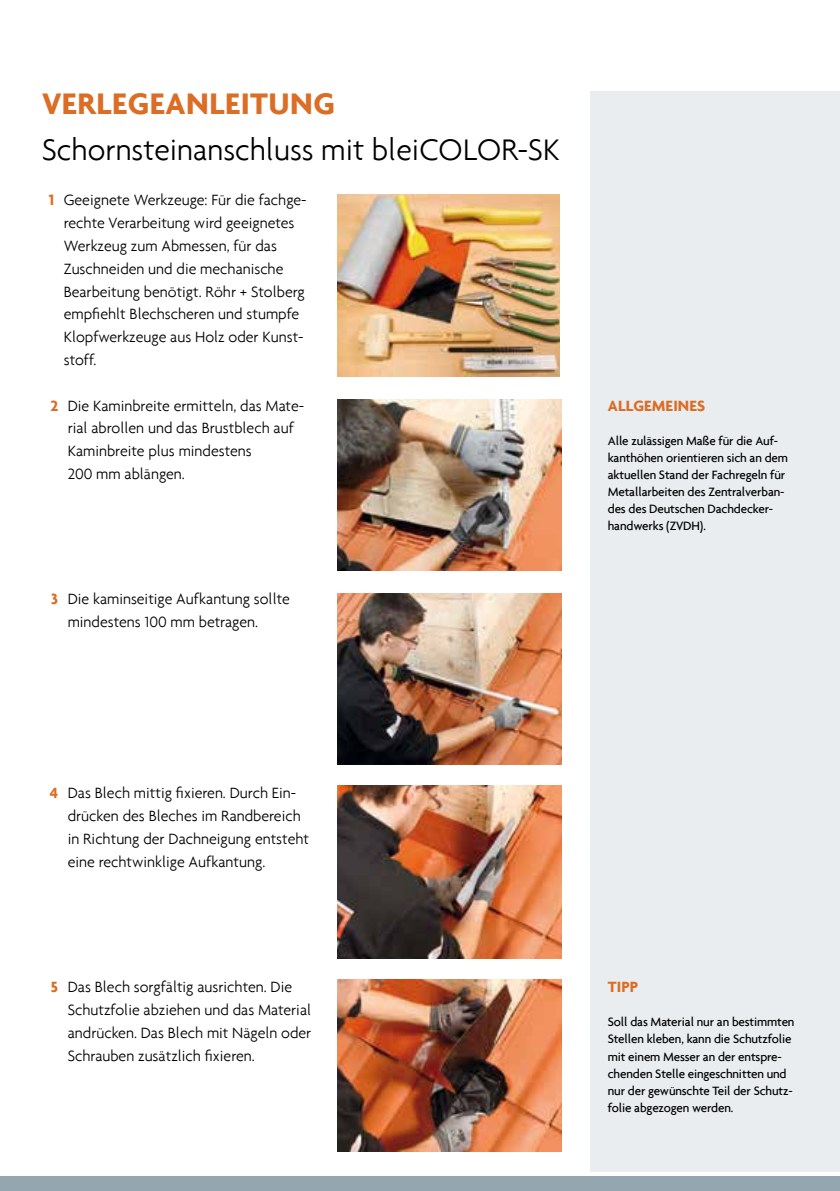
<style>
.page{position:relative;width:840px;height:1191px;background:#fff}
.page>*{position:absolute;margin:0;border:0;box-sizing:border-box;transform-origin:0 0}
.t1{font:300 32px "Agenda";color:#000}
.t2{font:700 32px "Agenda";color:#db6d25}
.t3{font:300 16px/22.8px "Agenda";color:#000}
.t4{font:700 16px "Agenda";letter-spacing:.005em;color:#db6d25}
.t5{font:500 13px/17px "Agenda";letter-spacing:-.01em;color:#000}
.s1{font-weight:700;color:#db6d25}
</style>
<div class="page">
<div style="left:590px;top:91px;width:249px;height:1081px;background:#e9edf0"></div>
<div style="left:0;top:1176px;width:839px;height:15px;background:#94a7b0"></div>
<img style="left:337px;top:399px;width:224px;height:171px">
<img style="left:337px;top:593px;width:224px;height:171px">
<img style="left:337px;top:786px;width:224px;height:172px">
<img style="left:337px;top:979px;width:224px;height:172px">
<img style="left:337px;top:194px;width:222px;height:182px">
<h1 class="t2" style="left:42px;top:84px;width:39px">VERLEGEANLEITUNG</h1>
<h1 class="t1" style="left:42px;top:131px;width:398px">Schornsteinanschluss mit bleicolor</h1>
<h1 class="t1" style="left:517px;top:131px;width:44px">-SK</h1>
<p class="t3" style="left:64px;top:188px;width:244px;text-indent:-15px"><span class="s1">1</span> Geeignete Werkzeuge: Für die fachge&shy;rechte Verarbeitung wird geeignetes<br>Werkzeug zum Abmessen, für das<br>Zuschneiden und die mechanische<br>Bearbeitung benötigt. Röhr + Stolberg empfiehlt Blechscheren und stumpfe<br>Klopfwerkzeuge aus Holz oder Kunst&shy;stoff.</p>
<p class="t3" style="left:68px;top:394px;width:238px;text-indent:-17px"><span class="s1">2</span> Die Kaminbreite ermitteln, das Mate&shy;rial abrollen und das Brustblech auf<br>Kaminbreite plus mindestens<br>200 mm ablängen.</p>
<p class="t3" style="left:68px;top:587px;width:223px;text-indent:-16px"><span class="s1">3</span> Die kaminseitige Aufkantung sollte mindestens 100 mm betragen.</p>
<p class="t4" style="left:607px;top:395px;width:99px">ALLGEMEINES</p>
<p class="t5" style="left:607px;top:432px;width:182px">Alle zulässigen Maße für die Auf&shy;kanthöhen orientieren sich an dem aktuellen Stand der Fachregeln für<br>Metallarbeiten des Zentralverban&shy;des des Deutschen Dachdecker&shy;handwerks (ZVDH).</p>
<p class="t3" style="left:68px;top:781px;width:243px;text-indent:-18px"><span class="s1">4</span> Das Blech mittig fixieren. Durch Ein&shy;drücken des Bleches im Randbereich in Richtung der Dachneigung entsteht eine rechtwinklige Aufkantung.</p>
<p class="t3" style="left:68px;top:975px;width:245px;text-indent:-17px"><span class="s1">5</span> Das Blech sorgfältig ausrichten. Die Schutzfolie abziehen und das Material andrücken. Das Blech mit Nägeln oder Schrauben zusätzlich fixieren.</p>
<p class="t4" style="left:607px;top:977px;width:32px">TIPP</p>
<p class="t5" style="left:607px;top:1013px;width:188px">Soll das Material nur an bestimmten Stellen kleben, kann die Schutzfolie mit einem Messer an der entspre&shy;chenden Stelle eingeschnitten und nur der gewünschte Teil der Schutz&shy;folie abgezogen werden.</p>
</div>
